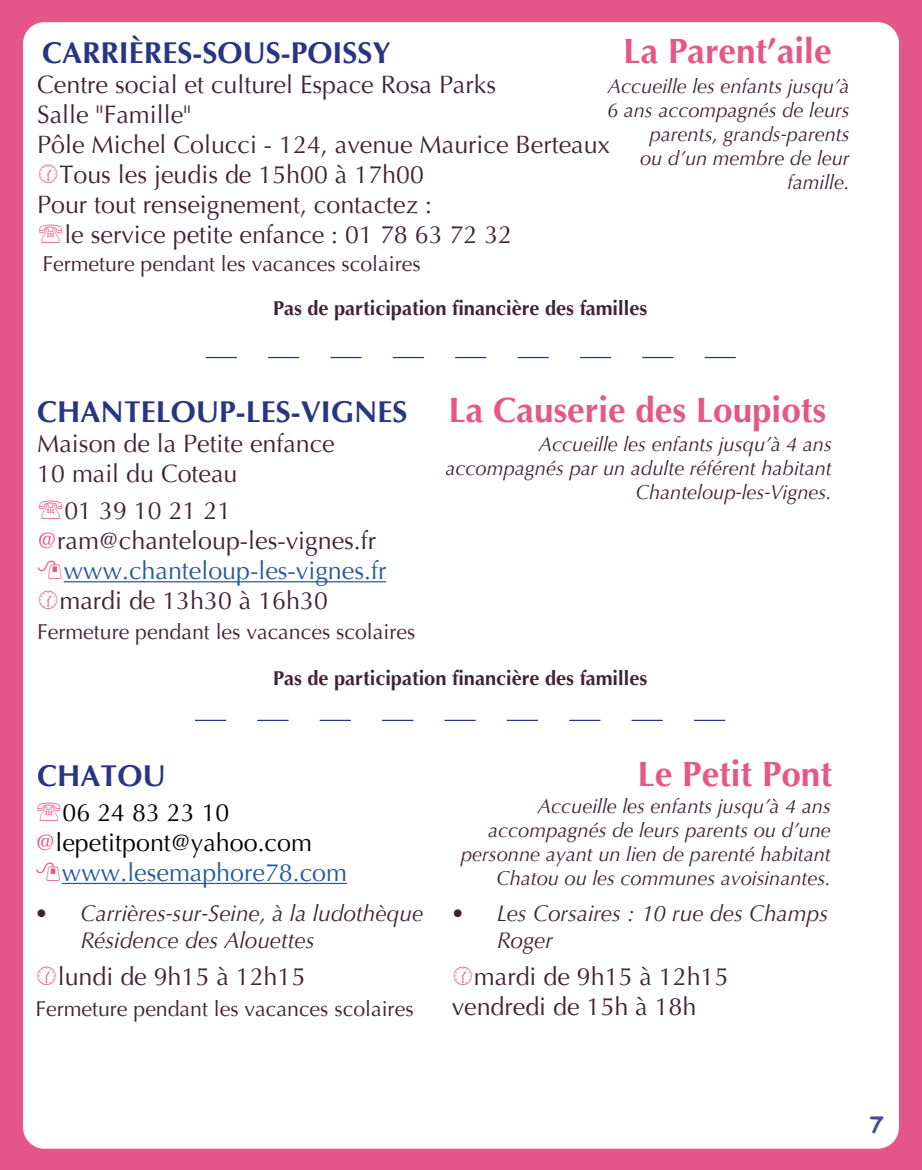
<style>
.page{position:relative;width:922px;height:1170px;background:#fff}
.page>*{position:absolute;margin:0;border:0;box-sizing:border-box;transform-origin:0 0}
.t1{font:700 35px "Optima";color:#e55787}
.t2{font:700 30px "Optima";color:#283583}
.t3{font:25px/30px "Optima";color:#402436}
.t4{font:25px "Optima";color:#275b9b}
.t5{font:25px "Optima";color:#000}
.t6{font:italic 22.5px/27px "Optima";color:#402436}
.t7{font:700 22.5px "Comic Sans MS";color:#464a92}
.t8{font:21.25px "Optima";color:#402436}
.t9{font:italic 20px/24px "Optima";color:#402436;text-align:right}
.t10{font:700 20px "Optima";color:#402436}
.s1{font-size:35px;color:#e55787}
.s2{color:#e55787}
</style>
<div class="page">
<div style="left:0;top:0;width:921px;height:1169px;background:#e45687"></div>
<div style="left:23px;top:22px;width:875px;height:1126px;background:#fff;border-radius:21px"></div>
<hr style="left:64px;top:581px;width:322px;height:1px;background:#275b9b">
<svg style="left:195px;top:719px;width:530px;height:2px"></svg>
<svg style="left:206px;top:357px;width:529px;height:1px"></svg>
<hr style="left:62px;top:882px;width:285px;height:2px;background:#275b9b">
<p class="t2" style="left:42px;top:35px;width:350px">CARRIÈRES-SOUS-POISSY</p>
<h1 class="t1" style="left:623px;top:31px;width:210px">La Parent’aile</h1>
<p class="t3" style="left:37px;top:70px;width:460px">Centre social et culturel Espace Rosa Parks</p>
<p class="t3" style="left:37px;top:100px;width:156px">Salle "Famille"</p>
<p class="t3" style="left:37px;top:130px;width:574px">Pôle Michel Colucci - 124, avenue Maurice Berteaux</p>
<p class="t3" style="left:59px;top:160px;width:366px">Tous les jeudis de 15h00 à 17h00</p>
<p class="t3" style="left:37px;top:190px;width:396px">Pour tout renseignement, contactez :</p>
<p class="t3" style="left:64px;top:220px;width:449px">le service petite enfance : 01 78 63 72 32</p>
<p class="t9" style="left:607px;top:74px;width:244px">Accueille les enfants jusqu’à<br>6 ans accompagnés de leurs parents, grands-parents<br>ou d’un membre de leur famille.</p>
<p class="t8" style="left:43px;top:252px;width:379px">Fermeture pendant les vacances scolaires</p>
<p class="t10" style="left:273px;top:296px;width:375px">Pas de participation financière des familles</p>
<p class="t2" style="left:37px;top:395px;width:790px">CHANTELOUP-LES-VIGNES <span class="s1">La Causerie des Loupiots</span></p>
<p class="t3" style="left:37px;top:429px;width:299px">Maison de la Petite enfance<br>10 mail du Coteau</p>
<p class="t3" style="left:64px;top:496px;width:168px">01 39 10 21 21</p>
<p class="t3" style="left:37px;top:526px;width:340px"><span class="s2">@</span>ram@chanteloup-les-vignes.fr</p>
<p class="t4" style="left:64px;top:556px;width:324px">www.chanteloup-les-vignes.fr</p>
<p class="t3" style="left:59px;top:586px;width:270px">mardi de 13h30 à 16h30</p>
<p class="t8" style="left:37px;top:619px;width:379px">Fermeture pendant les vacances scolaires</p>
<p class="t10" style="left:273px;top:666px;width:375px">Pas de participation financière des familles</p>
<p class="t9" style="left:445px;top:432px;width:387px">Accueille les enfants jusqu’à 4 ans accompagnés par un adulte référent habitant<br>Chanteloup-les-Vignes.</p>
<p class="t2" style="left:37px;top:758px;width:130px">CHATOU</p>
<h1 class="t1" style="left:637px;top:754px;width:196px">Le Petit Pont</h1>
<p class="t9" style="left:460px;top:794px;width:371px">Accueille les enfants jusqu’à 4 ans accompagnés de leurs parents ou d’une personne ayant un lien de parenté habitant Chatou ou les communes avoisinantes.</p>
<p class="t6" style="left:496px;top:899px;width:333px;text-indent:-45px">• Les Corsaires : 10 rue des Champs<br>Roger</p>
<p class="t3" style="left:451px;top:961px;width:278px;text-indent:22px">mardi de 9h15 à 12h15 vendredi de 15h à 18h</p>
<p class="t5" style="left:63px;top:798px;width:168px">06 24 83 23 10</p>
<p class="t5" style="left:35px;top:828px;width:278px"><span class="s2">@</span>lepetitpont@yahoo.com</p>
<p class="t4" style="left:62px;top:858px;width:286px">www.lesemaphore78.com</p>
<p class="t6" style="left:80px;top:899px;width:344px;text-indent:-45px">• Carrières-sur-Seine, à la ludothèque<br>Résidence des Alouettes</p>
<p class="t3" style="left:58px;top:961px;width:249px">lundi de 9h15 à 12h15</p>
<p class="t8" style="left:35px;top:996px;width:379px">Fermeture pendant les vacances scolaires</p>
<p class="t7" style="left:869px;top:1108px;width:15px">7</p>
</div>
